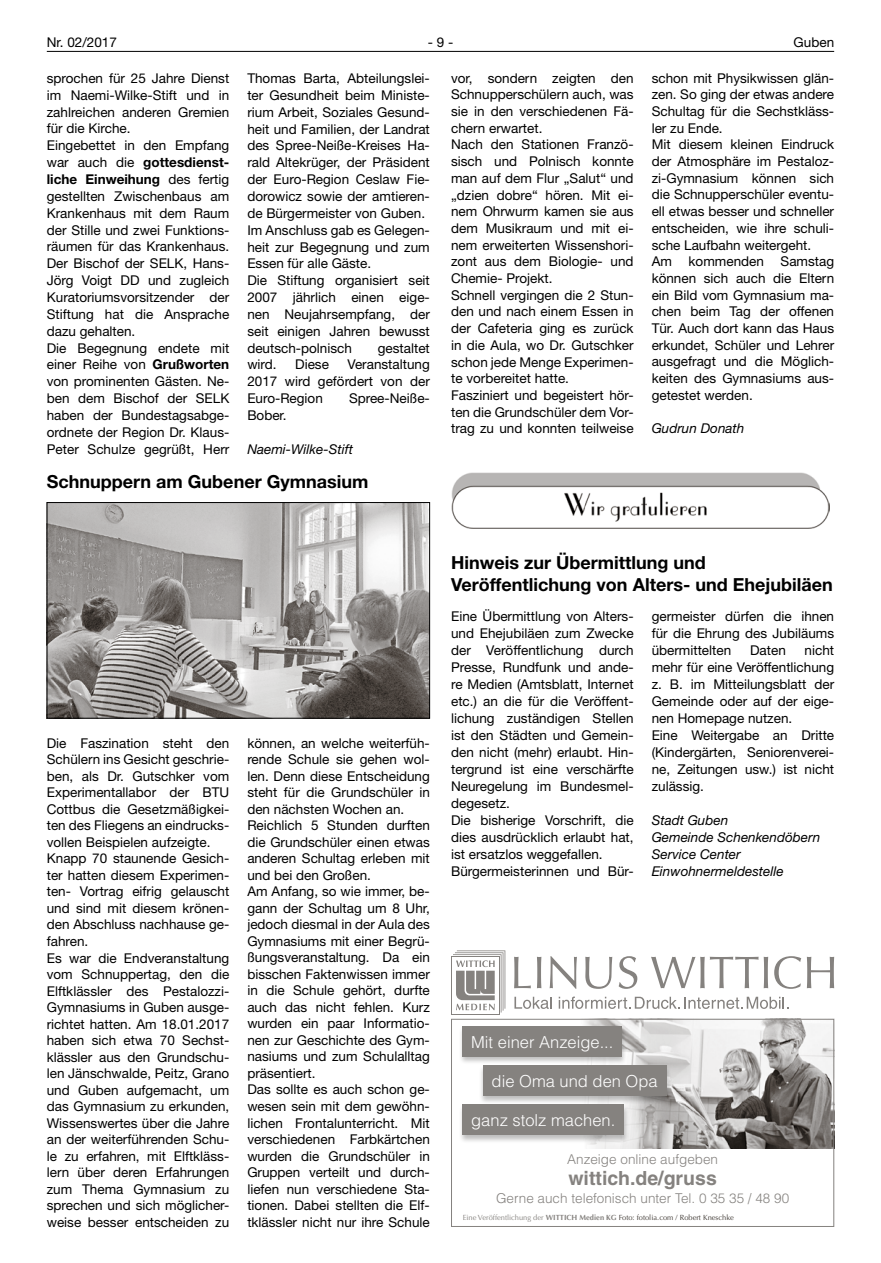
<style>
.page{position:relative;width:881px;height:1263px;background:#fff}
.page>*{position:absolute;margin:0;border:0;box-sizing:border-box;transform-origin:0 0}
.t1{font:700 19.5px "Helvetica LT";color:#85827f}
.t2{font:700 18px/21.6px "Helvetica Neue LT";color:#000}
.t3{font:300 16.5px "Helvetica LT";color:#fff}
.t4{font:13.5px/16.5px "Helvetica Neue LT";color:#000}
.t5{font:italic 13.5px/17px "Helvetica Neue LT";color:#000}
.t6{font:300 13.5px "Helvetica LT";color:#85827f}
.t7{font:7.5px "Optima LT";color:#403a35}
.s1{font-weight:700}
.s2{color:#85827f}
.s3{font-weight:700;color:#85827f}
</style>
<div class="page">
<hr style="left:47px;top:51px;width:786px;height:1px;background:#000">
<img style="left:49px;top:504px;width:378px;height:212px">
<div style="left:47px;top:502px;width:382px;height:216px;border:1px solid #000"></div>
<img style="left:451px;top:473px;width:378px;height:56px">
<img style="left:584px;top:1021px;width:247px;height:127px">
<div style="left:451px;top:1019px;width:382px;height:208px;border:1px solid #85827f"></div>
<div style="left:458px;top:1025px;width:169px;height:40px;background:#000;opacity:.26"></div>
<div style="left:462px;top:1026px;width:159px;height:30px;background:#85827f"></div>
<div style="left:479px;top:1065px;width:192px;height:39px;background:#000;opacity:.26"></div>
<div style="left:483px;top:1065px;width:183px;height:30px;background:#85827f"></div>
<div style="left:458px;top:1104px;width:171px;height:40px;background:#000;opacity:.26"></div>
<div style="left:462px;top:1105px;width:161px;height:30px;background:#85827f"></div>
<svg style="left:514px;top:957px;width:16px;height:31px"></svg>
<svg style="left:537px;top:957px;width:4px;height:31px"></svg>
<svg style="left:549px;top:956px;width:27px;height:33px"></svg>
<svg style="left:585px;top:957px;width:27px;height:32px"></svg>
<svg style="left:618px;top:956px;width:19px;height:33px"></svg>
<svg style="left:651px;top:957px;width:116px;height:31px"></svg>
<svg style="left:774px;top:956px;width:26px;height:33px"></svg>
<svg style="left:806px;top:957px;width:27px;height:31px"></svg>
<svg style="left:451px;top:956px;width:2px;height:58px"></svg>
<div style="left:452px;top:957px;width:46px;height:56px;background:#fff"></div>
<svg style="left:453px;top:950px;width:52px;height:62px"></svg>
<svg style="left:514px;top:997px;width:37px;height:12px"></svg>
<svg style="left:558px;top:996px;width:230px;height:13px"></svg>
<p class="t4" style="left:47px;top:34px;width:72px">Nr. 02/2017</p>
<p class="t4" style="left:427px;top:34px;width:27px">- 9 -</p>
<p class="t4" style="left:793px;top:34px;width:42px">Guben</p>
<p class="t4" style="left:47px;top:70px;width:184px">sprochen für 25 Jahre Dienst im Naemi-Wilke-Stift und in zahlreichen anderen Gremien für die Kirche.<br>Eingebettet in den Empfang war auch die <span class="s1">gottesdienst&shy;liche Einweihung</span> des fertig gestellten Zwischenbaus am<br>Krankenhaus mit dem Raum der Stille und zwei Funktions&shy;räumen für das Krankenhaus.<br>Der Bischof der SELK, Hans-<br>Jörg Voigt DD und zugleich<br>Kuratoriumsvorsitzender der<br>Stiftung hat die Ansprache dazu gehalten.<br>Die Begegnung endete mit einer Reihe von <span class="s1">Grußworten </span>von prominenten Gästen. Ne&shy;ben dem Bischof der SELK haben der Bundestagsabge&shy;ordnete der Region Dr. Klaus-<br>Peter Schulze gegrüßt, Herr</p>
<p class="t4" style="left:247px;top:70px;width:184px">Thomas Barta, Abteilungslei&shy;ter Gesundheit beim Ministe&shy;rium Arbeit, Soziales Gesund&shy;heit und Familien, der Landrat des Spree-Neiße-Kreises Ha&shy;rald Altekrüger, der Präsident der Euro-Region Ceslaw Fie&shy;dorowicz sowie der amtieren&shy;de Bürgermeister von Guben.<br>Im Anschluss gab es Gelegen&shy;heit zur Begegnung und zum<br>Essen für alle Gäste.<br>Die Stiftung organisiert seit<br>2007 jährlich einen eige&shy;nen Neujahrsempfang, der seit einigen Jahren bewusst deutsch-polnisch</p>
<p class="t4" style="left:451px;top:69px;width:184px">vor, sondern zeigten den<br>Schnupperschülern auch, was sie in den verschiedenen Fä&shy;chern erwartet.<br>Nach den Stationen Franzö&shy;sisch und Polnisch konnte man auf dem Flur „Salut“ und „dzien dobre“ hören. Mit ei&shy;nem Ohrwurm kamen sie aus dem Musikraum und mit ei&shy;nem erweiterten Wissenshori&shy;zont aus dem Biologie- und<br>Chemie- Projekt.<br>Schnell vergingen die 2 Stun&shy;den und nach einem Essen in der Cafeteria ging es zurück in die Aula, wo Dr. Gutschker schon jede Menge Experimen&shy;te vorbereitet hatte.<br>Fasziniert und begeistert hör&shy;ten die Grundschüler dem Vor&shy;trag zu und konnten teilweise</p>
<p class="t4" style="left:651px;top:69px;width:184px">schon mit Physikwissen glän&shy;zen. So ging der etwas andere<br>Schultag für die Sechstkläss&shy;ler zu Ende.<br>Mit diesem kleinen Eindruck der Atmosphäre im Pestaloz&shy;zi-Gymnasium können sich die Schnupperschüler eventu&shy;ell etwas besser und schneller entscheiden, wie ihre schuli&shy;sche Laufbahn weitergeht.<br>Am kommenden Samstag können sich auch die Eltern ein Bild vom Gymnasium ma&shy;chen beim Tag der offenen<br>Tür. Auch dort kann das Haus erkundet, Schüler und Lehrer ausgefragt und die Möglich&shy;keiten des Gymnasiums aus&shy;getestet werden.</p>
<p class="t4" style="left:377px;top:339px;width:54px">gestaltet</p>
<p class="t4" style="left:247px;top:356px;width:31px">wird.</p>
<p class="t4" style="left:295px;top:356px;width:35px">Diese</p>
<p class="t4" style="left:247px;top:356px;width:184px;text-align:justify;text-indent:100px">Veranstaltung 2017 wird gefördert von der Euro-Region</p>
<p class="t4" style="left:349px;top:390px;width:82px">Spree-Neiße-</p>
<p class="t4" style="left:247px;top:407px;width:41px">Bober.</p>
<p class="t5" style="left:247px;top:440px;width:107px">Naemi-Wilke-Stift</p>
<h2 class="t2" style="left:47px;top:471px;width:323px">Schnuppern am Gubener Gymnasium</h2>
<p class="t5" style="left:651px;top:420px;width:94px">Gudrun Donath</p>
<p class="t4" style="left:47px;top:735px;width:184px">Die Faszination steht den<br>Schülern ins Gesicht geschrie&shy;ben, als Dr. Gutschker vom<br>Experimentallabor der BTU<br>Cottbus die Gesetzmäßigkei&shy;ten des Fliegens an eindrucks&shy;vollen Beispielen aufzeigte.<br>Knapp 70 staunende Gesich&shy;ter hatten diesem Experimen&shy;ten- Vortrag eifrig gelauscht und sind mit diesem krönen&shy;den Abschluss nachhause ge&shy;fahren.<br>Es war die Endveranstaltung vom Schnuppertag, den die<br>Elftklässler des Pestalozzi-<br>Gymnasiums in Guben ausge&shy;richtet hatten. Am 18.01.2017 haben sich etwa 70 Sechst&shy;klässler aus den Grundschu&shy;len Jänschwalde, Peitz, Grano und Guben aufgemacht, um das Gymnasium zu erkunden,<br>Wissenswertes über die Jahre an der weiterführenden Schu&shy;le zu erfahren, mit Elftkläss&shy;lern über deren Erfahrungen zum Thema Gymnasium zu sprechen und sich möglicher&shy;weise besser entscheiden zu</p>
<p class="t4" style="left:247px;top:734px;width:184px">können, an welche weiterfüh&shy;rende Schule sie gehen wol&shy;len. Denn diese Entscheidung steht für die Grundschüler in den nächsten Wochen an.<br>Reichlich 5 Stunden durften die Grundschüler einen etwas anderen Schultag erleben mit und bei den Großen.<br>Am Anfang, so wie immer, be&shy;gann der Schultag um 8 Uhr, jedoch diesmal in der Aula des<br>Gymnasiums mit einer Begrü&shy;ßungsveranstaltung. Da ein bisschen Faktenwissen immer in die Schule gehört, durfte auch das nicht fehlen. Kurz wurden ein paar Informatio&shy;nen zur Geschichte des Gym&shy;nasiums und zum Schulalltag präsentiert.<br>Das sollte es auch schon ge&shy;wesen sein mit dem gewöhn&shy;lichen Frontalunterricht. Mit verschiedenen Farbkärtchen wurden die Grundschüler in<br>Gruppen verteilt und durch&shy;liefen nun verschiedene Sta&shy;tionen. Dabei stellten die Elf&shy;tklässler nicht nur ihre Schule</p>
<h2 class="t2" style="left:451px;top:552px;width:383px">Hinweis zur Übermittlung und<br>Veröffentlichung von Alters- und Ehejubiläen</h2>
<p class="t4" style="left:451px;top:607px;width:184px;line-height:17px">Eine Übermittlung von Alters&shy;und Ehejubiläen zum Zwecke der Veröffentlichung durch<br>Presse, Rundfunk und ande&shy;re Medien (Amtsblatt, Internet etc.) an die für die Veröffent&shy;lichung zuständigen Stellen ist den Städten und Gemein&shy;den nicht (mehr) erlaubt. Hin&shy;tergrund ist eine verschärfte<br>Neuregelung im Bundesmel&shy;degesetz.<br>Die bisherige Vorschrift, die dies ausdrücklich erlaubt hat, ist ersatzlos weggefallen.<br>Bürgermeisterinnen und Bür-</p>
<p class="t4" style="left:651px;top:607px;width:184px;line-height:17px;text-align:justify">germeister dürfen die ihnen für die Ehrung des Jubiläums übermittelten</p>
<p class="t4" style="left:651px;top:641px;width:184px;line-height:17px;text-indent:153px">nicht mehr für eine Veröffentlichung z. B. im Mitteilungsblatt der<br>Gemeinde oder auf der eige&shy;nen Homepage nutzen.<br>Eine Weitergabe an Dritte (Kindergärten, Seniorenverei&shy;ne, Zeitungen usw.) ist nicht zulässig.</p>
<p class="t5" style="left:651px;top:811px;width:170px">Stadt Guben<br>Gemeinde Schenkendöbern<br>Service Center<br>Einwohnermeldestelle</p>
<p class="t4" style="left:749px;top:642px;width:37px">Daten</p>
<p class="t3" style="left:471px;top:1031px;width:144px">Mit einer Anzeige...</p>
<p class="t3" style="left:491px;top:1071px;width:167px">die Oma und den Opa</p>
<p class="t3" style="left:471px;top:1110px;width:145px">ganz stolz machen.</p>
<p class="t6" style="left:567px;top:1151px;width:152px">Anzeige online aufgeben</p>
<h1 class="t1" style="left:568px;top:1167px;width:150px">wittich.de/gruss</h1>
<p class="t6" style="left:496px;top:1190px;width:294px">Gerne auch telefonisch unter Tel. 0 35 35 / 48 90</p>
<p class="t7" style="left:462px;top:1213px;width:272px"><span class="s2">Eine Veröffentlichung der</span> <span class="s3">WITTICH Medien KG</span> Foto: fotolia.com / Robert Kneschke</p>
</div>
